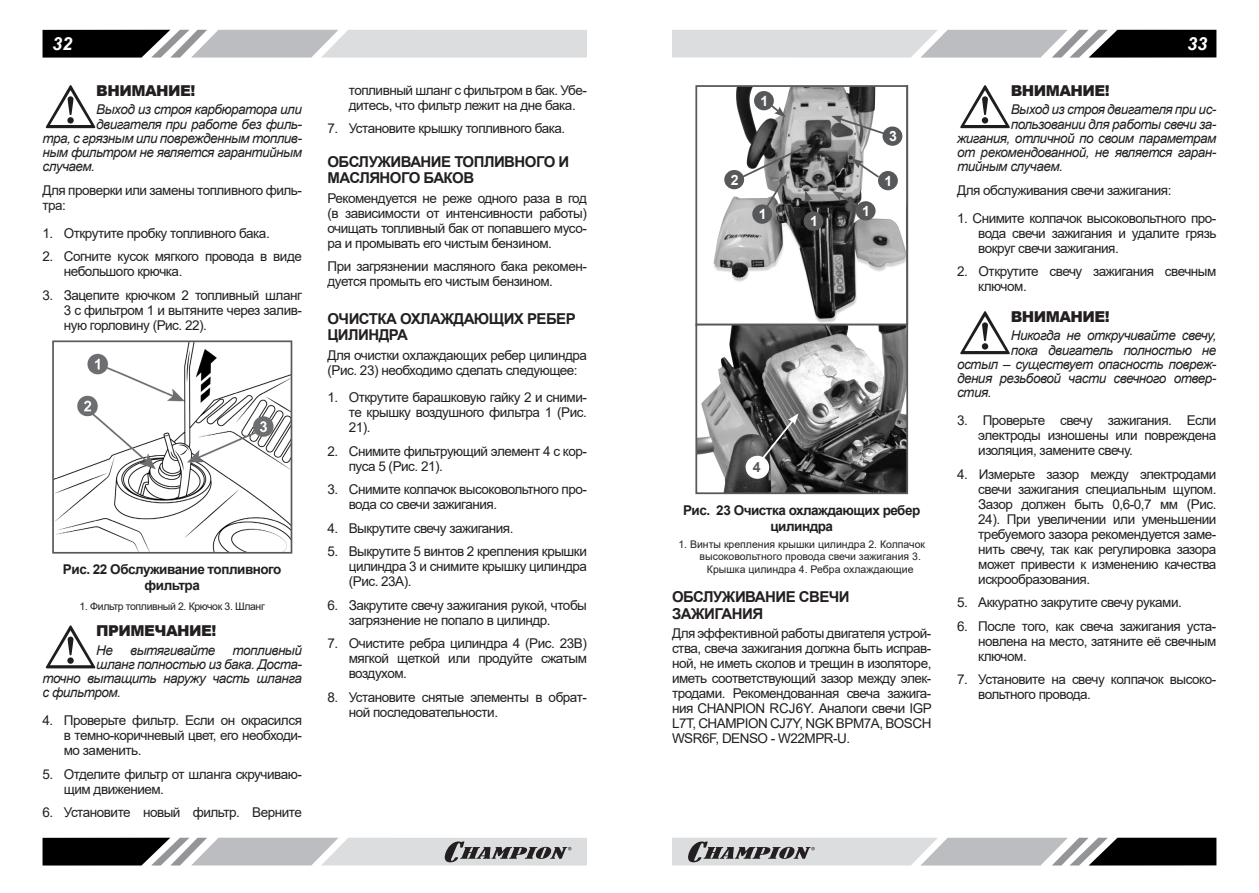
<style>
.page{position:relative;width:1259px;height:893px;background:#fff}
.page>*{position:absolute;margin:0;border:0;box-sizing:border-box;transform-origin:0 0}
.t1{font:italic 700 18px "Arial";color:#fff}
.t2{font:700 15px/16.5px "Arial";letter-spacing:-.035em;color:#231f20}
.t3{font:900 15px "Arial";letter-spacing:-.035em;color:#231f20}
.t4{font:700 14.1px "Arial";color:#fff}
.t5{font:700 14.1px "Arial";color:#57585a}
.p_list{font:13.5px/15px "Arial";letter-spacing:-.035em;color:#231f20}
.p{font:italic 13.5px "Arial";letter-spacing:-.035em;color:#231f20}
.pic_h_centr{font:700 13.5px/16.2px "Arial";letter-spacing:-.035em;color:#231f20;text-align:center}
.pic_list_center{font:10.5px "Arial";color:#231f20}
.pic_list_center-2{font:10.5px "Arial";letter-spacing:-.035em;color:#231f20}
</style>
<div class="page">
<svg style="left:43px;top:30px;width:544px;height:28px;background:#a8a9ab"></svg>
<svg style="left:672px;top:30px;width:544px;height:28px;background:#a8a9ab"></svg>
<svg style="left:43px;top:838px;width:544px;height:27px;background:#9b9c9d"></svg>
<svg style="left:672px;top:838px;width:544px;height:27px;background:#9b9c9d"></svg>
<svg style="left:45px;top:85px;width:51px;height:44px"></svg>
<img style="left:55px;top:343px;width:234px;height:208px">
<div style="left:52px;top:340px;width:240px;height:214px;border:2px solid #57585a"></div>
<svg style="left:45px;top:625px;width:51px;height:44px"></svg>
<img style="left:713px;top:88px;width:192px;height:234px">
<div style="left:695px;top:85px;width:213px;height:240px;border:2px solid #57585a"></div>
<svg style="left:698px;top:327px;width:207px;height:164px"></svg>
<div style="left:695px;top:324px;width:213px;height:170px;border:2px solid #57585a"></div>
<div style="left:745px;top:456px;width:24px;height:23px;background:#fff;border-radius:50%"></div>
<div style="left:754px;top:91px;width:20px;height:19px;background:#57585a;border-radius:50%"></div>
<div style="left:803px;top:211px;width:20px;height:20px;background:#57585a;border-radius:50%"></div>
<div style="left:752px;top:204px;width:20px;height:20px;background:#57585a;border-radius:50%"></div>
<div style="left:724px;top:170px;width:20px;height:19px;background:#57585a;border-radius:50%"></div>
<div style="left:855px;top:201px;width:20px;height:19px;background:#57585a;border-radius:50%"></div>
<div style="left:878px;top:171px;width:20px;height:19px;background:#57585a;border-radius:50%"></div>
<div style="left:882px;top:127px;width:20px;height:19px;background:#57585a;border-radius:50%"></div>
<svg style="left:759px;top:413px;width:39px;height:49px;background:#535353"></svg>
<svg style="left:851px;top:158px;width:30px;height:21px"></svg>
<svg style="left:832px;top:191px;width:30px;height:18px"></svg>
<svg style="left:831px;top:116px;width:56px;height:20px"></svg>
<svg style="left:767px;top:102px;width:19px;height:15px"></svg>
<svg style="left:739px;top:144px;width:76px;height:72px"></svg>
<hr style="left:906px;top:85px;width:2px;height:240px;background:#57585a">
<svg style="left:960px;top:85px;width:50px;height:44px"></svg>
<svg style="left:960px;top:311px;width:50px;height:44px"></svg>
<h1 class="t1" style="left:52px;top:32px;width:22px">32</h1>
<h1 class="t1" style="left:1187px;top:32px;width:22px">33</h1>
<p class="t3" style="left:96px;top:80px;width:101px">ВНИМАНИЕ!</p>
<p class="p" style="left:96px;top:101px;width:207px">Выход из строя карбюратора или</p>
<p class="p" style="left:96px;top:115px;width:207px">двигателя при работе без филь-</p>
<p class="p" style="left:43px;top:129px;width:261px">тра, с грязным или поврежденным топлив-</p>
<p class="p" style="left:43px;top:144px;width:261px">ным фильтром не является гарантийным</p>
<p class="p" style="left:43px;top:158px;width:54px">случаем.</p>
<p class="p_list" style="left:43px;top:182px;width:261px">Для проверки или замены топливного филь&shy;тра:</p>
<p class="p_list" style="left:43px;top:225px;width:229px">1. Открутите пробку топливного бака.</p>
<p class="p_list" style="left:64px;top:249px;width:240px;text-indent:-21px">2. Согните кусок мягкого провода в виде небольшого крючка.</p>
<p class="p_list" style="left:64px;top:287px;width:240px;text-align:justify;text-indent:-21px">3. Зацепите крючком 2 топливный шланг 3 с фильтром 1 и вытяните через залив&shy;ную горловину (Рис. 22).</p>
<p class="p_list" style="left:349px;top:83px;width:240px">топливный шланг с фильтром в бак. Убе&shy;дитесь, что фильтр лежит на дне бака.</p>
<p class="p_list" style="left:327px;top:121px;width:239px">7. Установите крышку топливного бака.</p>
<p class="t2" style="left:327px;top:154px;width:243px">ОБСЛУЖИВАНИЕ ТОПЛИВНОГО И<br>МАСЛЯНОГО БАКОВ</p>
<p class="p_list" style="left:327px;top:190px;width:261px;text-align:justify">Рекомендуется не реже одного раза в год (в зависимости от интенсивности работы) очищать топливный бак от попавшего мусо&shy;ра и промывать его чистым бензином.</p>
<p class="p_list" style="left:327px;top:259px;width:261px">При загрязнении масляного бака рекомен&shy;дуется промыть его чистым бензином.</p>
<p class="t2" style="left:327px;top:311px;width:250px">ОЧИСТКА ОХЛАЖДАЮЩИХ РЕБЕР<br>ЦИЛИНДРА</p>
<p class="p_list" style="left:327px;top:347px;width:261px">Для очистки охлаждающих ребер цилиндра (Рис. 23) необходимо сделать следующее:</p>
<p class="p_list" style="left:349px;top:390px;width:240px;text-align:justify;text-indent:-21px">1. Открутите барашковую гайку 2 и сними&shy;те крышку воздушного фильтра 1 (Рис.<br>21).</p>
<p class="p_list" style="left:349px;top:444px;width:240px;text-indent:-21px">2. Снимите фильтрующий элемент 4 с кор&shy;пуса 5 (Рис. 21).</p>
<p class="p_list" style="left:349px;top:482px;width:240px;text-indent:-21px">3. Снимите колпачок высоковольтного про&shy;вода со свечи зажигания.</p>
<p class="p_list" style="left:327px;top:521px;width:188px">4. Выкрутите свечу зажигания.</p>
<p class="p_list" style="left:349px;top:544px;width:240px;text-align:justify;text-indent:-21px">5. Выкрутите 5 винтов 2 крепления крышки цилиндра 3 и снимите крышку цилиндра (Рис. 23А).</p>
<p class="p_list" style="left:349px;top:598px;width:240px;text-indent:-21px">6. Закрутите свечу зажигания рукой, чтобы загрязнение не попало в цилиндр.</p>
<p class="p_list" style="left:349px;top:636px;width:240px;text-align:justify;text-indent:-21px">7. Очистите ребра цилиндра 4 (Рис. 23В) мягкой щеткой или продуйте сжатым воздухом.</p>
<p class="p_list" style="left:349px;top:690px;width:240px;text-indent:-21px">8. Установите снятые элементы в обрат&shy;ной последовательности.</p>
<p class="t3" style="left:1010px;top:80px;width:101px">ВНИМАНИЕ!</p>
<p class="p" style="left:1010px;top:101px;width:207px">Выход из строя двигателя при ис-</p>
<p class="p" style="left:1010px;top:115px;width:207px">пользовании для работы свечи за-</p>
<p class="p" style="left:957px;top:129px;width:261px">жигания, отличной по своим параметрам</p>
<p class="p" style="left:957px;top:144px;width:261px">от рекомендованной, не является гаран-</p>
<p class="p" style="left:957px;top:158px;width:107px">тийным случаем.</p>
<p class="p_list" style="left:957px;top:182px;width:216px">Для обслуживания свечи зажигания:</p>
<p class="p_list" style="left:978px;top:210px;width:240px;text-align:justify;text-indent:-21px">1. Снимите колпачок высоковольтного про&shy;вода свечи зажигания и удалите грязь вокруг свечи зажигания.</p>
<p class="p_list" style="left:978px;top:264px;width:240px;text-indent:-21px">2. Открутите свечу зажигания свечным ключом.</p>
<p class="t3" style="left:1010px;top:306px;width:101px">ВНИМАНИЕ!</p>
<p class="p" style="left:1010px;top:327px;width:207px">Никогда не откручивайте свечу,</p>
<p class="p" style="left:1010px;top:341px;width:207px">пока двигатель полностью не</p>
<p class="p" style="left:957px;top:355px;width:261px">остыл – существует опасность повреж-</p>
<p class="p" style="left:957px;top:370px;width:261px">дения резьбовой части свечного отвер-</p>
<p class="p" style="left:957px;top:384px;width:36px">стия.</p>
<p class="p_list" style="left:978px;top:413px;width:240px;text-align:justify;text-indent:-21px">3. Проверьте свечу зажигания. Если электроды изношены или повреждена изоляция, замените свечу.</p>
<p class="p_list" style="left:978px;top:466px;width:240px;text-align:justify;text-indent:-21px">4. Измерьте зазор между электродами свечи зажигания специальным щупом.<br>Зазор должен быть 0,6-0,7 мм (Рис.<br>24). При увеличении или уменьшении требуемого зазора рекомендуется заме&shy;нить свечу, так как регулировка зазора может привести к изменению качества искрообразования.</p>
<p class="p_list" style="left:957px;top:595px;width:226px">5. Аккуратно закрутите свечу руками.</p>
<p class="p_list" style="left:978px;top:618px;width:240px;text-align:justify;text-indent:-21px">6. После того, как свеча зажигания уста&shy;новлена на место, затяните её свечным ключом.</p>
<p class="p_list" style="left:978px;top:672px;width:240px;text-indent:-21px">7. Установите на свечу колпачок высоко&shy;вольтного провода.</p>
<p class="t4" style="left:760px;top:91px;width:9px">1</p>
<p class="t4" style="left:889px;top:126px;width:9px">3</p>
<p class="t4" style="left:731px;top:170px;width:9px">2</p>
<p class="t4" style="left:884px;top:171px;width:9px">1</p>
<p class="t4" style="left:862px;top:201px;width:9px">1</p>
<p class="t4" style="left:759px;top:204px;width:9px">1</p>
<p class="t4" style="left:810px;top:211px;width:9px">1</p>
<p class="t5" style="left:753px;top:457px;width:9px">4</p>
<p class="pic_h_centr" style="left:683px;top:502px;width:239px">Рис. 23 Очистка охлаждающих ребер цилиндра</p>
<p class="pic_list_center" style="left:678px;top:537px;width:248px">1. Винты крепления крышки цилиндра 2. Колпачок</p>
<p class="pic_list_center" style="left:699px;top:549px;width:223px">высоковольтного провода свечи зажигания 3.</p>
<p class="pic_list_center" style="left:707px;top:562px;width:208px">Крышка цилиндра 4. Ребра охлаждающие</p>
<p class="t2" style="left:672px;top:589px;width:179px">ОБСЛУЖИВАНИЕ СВЕЧИ<br>ЗАЖИГАНИЯ</p>
<p class="p_list" style="left:672px;top:625px;width:261px;text-align:justify">Для эффективной работы двигателя устрой&shy;ства, свеча зажигания должна быть исправ&shy;ной, не иметь сколов и трещин в изоляторе, иметь соответствующий зазор между элек&shy;тродами. Рекомендованная свеча зажига&shy;ния CHANPION RCJ6Y. Аналоги свечи IGP L7T, CHAMPION CJ7Y, NGK BPM7A, BOSCH WSR6F, DENSO - W22MPR-U.</p>
<p class="pic_h_centr" style="left:63px;top:561px;width:220px">Рис. 22 Обслуживание топливного фильтра</p>
<p class="pic_list_center-2" style="left:80px;top:599px;width:187px">1. Фильтр топливный 2. Крючок 3. Шланг</p>
<p class="t3" style="left:96px;top:620px;width:122px">ПРИМЕЧАНИЕ!</p>
<p class="p" style="left:96px;top:641px;width:18px">Не</p>
<p class="p" style="left:130px;top:641px;width:87px">вытягивайте</p>
<p class="p" style="left:233px;top:641px;width:71px">топливный</p>
<p class="p" style="left:96px;top:655px;width:207px">шланг полностью из бака. Доста-</p>
<p class="p" style="left:43px;top:670px;width:261px">точно вытащить наружу часть шланга</p>
<p class="p" style="left:43px;top:684px;width:80px">с фильтром.</p>
<p class="p_list" style="left:64px;top:713px;width:240px;text-align:justify;text-indent:-21px">4. Проверьте фильтр. Если он окрасился в темно-коричневый цвет, его необходи&shy;мо заменить.</p>
<p class="p_list" style="left:64px;top:766px;width:240px;text-indent:-21px">5. Отделите фильтр от шланга скручиваю&shy;щим движением.</p>
<p class="p_list" style="left:43px;top:805px;width:261px">6. Установите новый фильтр. Верните</p>
</div>
